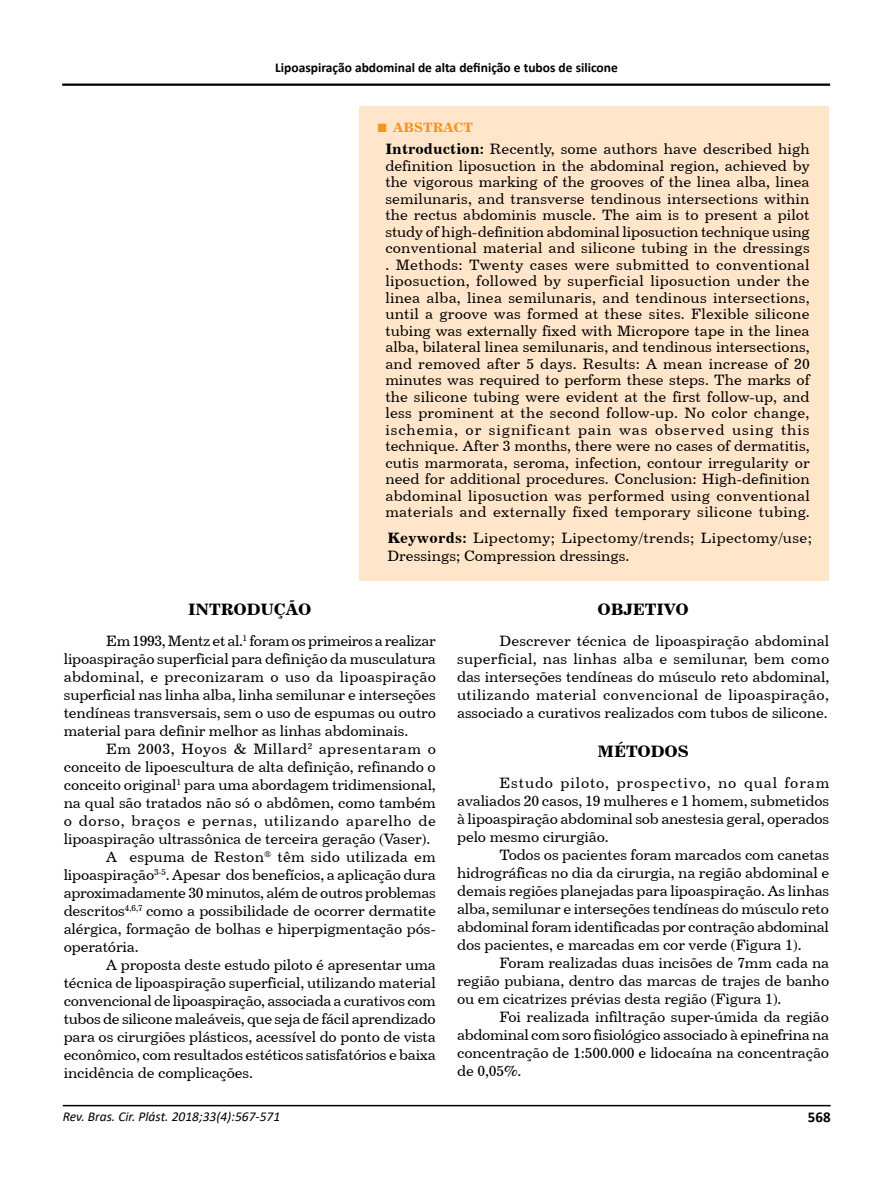
<style>
.page{position:relative;width:893px;height:1191px;background:#fff}
.page>*{position:absolute;margin:0;border:0;box-sizing:border-box;transform-origin:0 0}
.t1{font:16.5px "Century 731 BT Bold A";letter-spacing:-.01em;color:#000}
.t2{font:15px/18px "Century 731 BT Roman A";letter-spacing:-.01em;color:#000;text-align:justify}
.t3{font:15px/18px "Century 731 BT Roman A";letter-spacing:.02em;color:#000}
.t4{font:15px "Century 731 BT Roman A";letter-spacing:.04em;color:#000}
.t5{font:15px "Century 731 BT Roman A";letter-spacing:.03em;color:#000}
.t6{font:15px "Century 731 BT Roman A";letter-spacing:.01em;color:#000}
.t7{font:700 15px "Calibri";color:#000}
.t8{font:700 13.5px "Calibri";color:#000}
.t9{font:italic 13.5px "Calibri";color:#000}
.t10{font:13.5px "Century 731 BT Bold A";color:#f7941f}
.s1{font-family:"Times New Roman";font-weight:700;font-size:18px}
.s2{font-family:"Century 731 BT Bold A"}
</style>
<div class="page">
<hr style="left:63px;top:1104px;width:768px;height:2px;background:#000">
<hr style="left:62px;top:84px;width:768px;height:2px;background:#000">
<div style="left:359px;top:106px;width:470px;height:474px;background:#ffe6ca"></div>
<p class="t8" style="left:275px;top:58px;width:344px">Lipoaspiração abdominal de alta definição e tubos de silicone</p>
<p class="t10" style="left:377px;top:119px;width:98px"><span class="s1">■</span> ABSTRACT</p>
<p class="t2" style="left:385px;top:140px;width:426px;line-height:16.5px"><span class="s2">Introduction:</span> Recently, some authors have described high definition liposuction in the abdominal region, achieved by the vigorous marking of the grooves of the linea alba, linea semilunaris, and transverse tendinous intersections within the rectus abdominis muscle. The aim is to present a pilot study of high-definition abdominal liposuction technique using conventional material and silicone tubing in the dressings . Methods: Twenty cases were submitted to conventional liposuction, followed by superficial liposuction under the linea alba, linea semilunaris, and tendinous intersections, until a groove was formed at these sites. Flexible silicone tubing was externally fixed with Micropore tape in the linea alba, bilateral linea semilunaris, and tendinous intersections, and removed after 5 days. Results: A mean increase of 20 minutes was required to perform these steps. The marks of the silicone tubing were evident at the first follow-up, and less prominent at the second follow-up. No color change, ischemia, or significant pain was observed using this technique. After 3 months, there were no cases of dermatitis, cutis marmorata, seroma, infection, contour irregularity or need for additional procedures. Conclusion: High-definition abdominal liposuction was performed using conventional materials and externally fixed temporary silicone tubing.</p>
<p class="t3" style="left:387px;top:529px;width:426px"><span class="s2">Keywords:</span> Lipectomy; Lipectomy/trends; Lipectomy/use;<br>Dressings; Compression dressings.</p>
<p class="t1" style="left:188px;top:599px;width:125px">INTRODUÇÃO</p>
<p class="t2" style="left:64px;top:632px;width:374px;text-indent:43px">Em 1993, Mentz et al.<sup>1</sup> foram os primeiros a realizar lipoaspiração superficial para definição da musculatura abdominal, e preconizaram o uso da lipoaspiração superficial nas linha alba, linha semilunar e interseções tendíneas transversais, sem o uso de espumas ou outro material para definir melhor as linhas abdominais.</p>
<p class="t5" style="left:106px;top:740px;width:331px">Em 2003, Hoyos &amp; Millard<sup>2</sup> apresentaram o</p>
<p class="t2" style="left:64px;top:758px;width:374px">conceito de lipoescultura de alta definição, refinando o</p>
<p class="t2" style="left:64px;top:776px;width:374px">conceito original<sup>1</sup> para uma abordagem tridimensional,</p>
<p class="t2" style="left:64px;top:794px;width:374px">na qual são tratados não só o abdômen, como também</p>
<p class="t4" style="left:64px;top:812px;width:374px">o dorso, braços e pernas, utilizando aparelho de</p>
<p class="t2" style="left:64px;top:830px;width:368px">lipoaspiração ultrassônica de terceira geração (Vaser).</p>
<p class="t6" style="left:106px;top:848px;width:331px">A espuma de Reston<sup>®</sup> têm sido utilizada em</p>
<p class="t2" style="left:64px;top:866px;width:373px">lipoaspiração<sup>3-5</sup>. Apesar dos benefícios, a aplicação dura</p>
<p class="t2" style="left:64px;top:884px;width:374px">aproximadamente 30 minutos, além de outros problemas</p>
<p class="t2" style="left:64px;top:902px;width:374px">descritos<sup>4,6,7</sup> como a possibilidade de ocorrer dermatite</p>
<p class="t2" style="left:64px;top:920px;width:374px">alérgica, formação de bolhas e hiperpigmentação pós-</p>
<p class="t2" style="left:64px;top:938px;width:76px">operatória.</p>
<p class="t2" style="left:106px;top:956px;width:331px">A proposta deste estudo piloto é apresentar uma</p>
<p class="t2" style="left:64px;top:974px;width:374px">técnica de lipoaspiração superficial, utilizando material</p>
<p class="t2" style="left:64px;top:992px;width:374px">convencional de lipoaspiração, associada a curativos com</p>
<p class="t2" style="left:64px;top:1010px;width:373px">tubos de silicone maleáveis, que seja de fácil aprendizado</p>
<p class="t2" style="left:64px;top:1028px;width:374px">para os cirurgiões plásticos, acessível do ponto de vista</p>
<p class="t2" style="left:64px;top:1046px;width:374px">econômico, com resultados estéticos satisfatórios e baixa</p>
<p class="t2" style="left:64px;top:1064px;width:191px">incidência de complicações.</p>
<p class="t1" style="left:598px;top:599px;width:93px">OBJETIVO</p>
<p class="t2" style="left:457px;top:632px;width:374px;text-indent:43px">Descrever técnica de lipoaspiração abdominal superficial, nas linhas alba e semilunar, bem como das interseções tendíneas do músculo reto abdominal, utilizando material convencional de lipoaspiração, associado a curativos realizados com tubos de silicone.</p>
<p class="t1" style="left:598px;top:741px;width:93px">MÉTODOS</p>
<p class="t2" style="left:457px;top:773px;width:374px;text-indent:43px">Estudo piloto, prospectivo, no qual foram avaliados 20 casos, 19 mulheres e 1 homem, submetidos à lipoaspiração abdominal sob anestesia geral, operados pelo mesmo cirurgião.</p>
<p class="t2" style="left:457px;top:845px;width:374px;text-indent:43px">Todos os pacientes foram marcados com canetas hidrográficas no dia da cirurgia, na região abdominal e demais regiões planejadas para lipoaspiração. As linhas alba, semilunar e interseções tendíneas do músculo reto abdominal foram identificadas por contração abdominal dos pacientes, e marcadas em cor verde (Figura 1).</p>
<p class="t2" style="left:457px;top:953px;width:374px;text-indent:43px">Foram realizadas duas incisões de 7mm cada na região pubiana, dentro das marcas de trajes de banho ou em cicatrizes prévias desta região (Figura 1).</p>
<p class="t2" style="left:457px;top:1007px;width:374px;text-indent:43px">Foi realizada infiltração super-úmida da região abdominal com soro fisiológico associado à epinefrina na concentração de 1:500.000 e lidocaína na concentração de 0,05%.</p>
<p class="t9" style="left:63px;top:1107px;width:219px">Rev. Bras. Cir. Plást. 2018;33(4):567-571</p>
<p class="t7" style="left:808px;top:1106px;width:24px">568</p>
</div>
